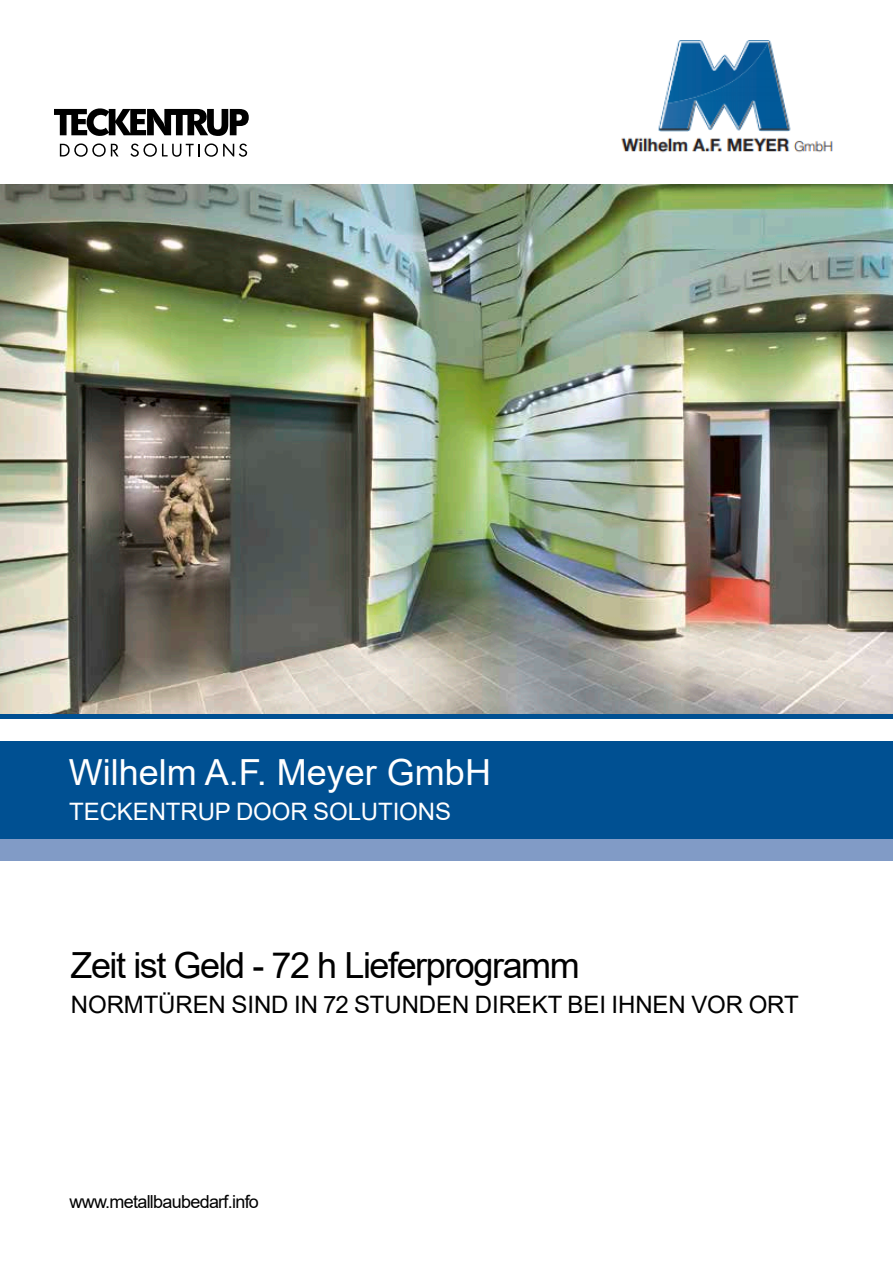
<style>
.page{position:relative;width:893px;height:1263px;background:#fff}
.page>*{position:absolute;margin:0;border:0;box-sizing:border-box;transform-origin:0 0}
.t1{font:36px "Arial";letter-spacing:-.04em;color:#000}
.t2{font:36px "Arial";color:#fff}
.t3{font:24px "Arial";letter-spacing:-.005em;color:#000}
.t4{font:24px "Arial";letter-spacing:-.005em;color:#fff}
.t5{font:18px "Arial";letter-spacing:-.04em;color:#000}
</style>
<div class="page">
<img style="left:0;top:185px;width:893px;height:529px">
<img style="left:621px;top:40px;width:212px;height:113px">
<svg style="left:54px;top:108px;width:195px;height:28px"></svg>
<svg style="left:60px;top:143px;width:59px;height:14px"></svg>
<svg style="left:130px;top:143px;width:69px;height:14px"></svg>
<svg style="left:205px;top:143px;width:43px;height:14px"></svg>
<div style="left:0;top:714px;width:893px;height:128px;background:#005092"></div>
<div style="left:0;top:719px;width:893px;height:22px;background:#fff"></div>
<div style="left:0;top:839px;width:893px;height:21px;background:#819bc6"></div>
<h1 class="t2" style="left:69px;top:748px;width:424px">Wilhelm A.F. Meyer GmbH</h1>
<p class="t4" style="left:69px;top:795px;width:383px">TECKENTRUP DOOR SOLUTIONS</p>
<h1 class="t1" style="left:71px;top:941px;width:511px">Zeit ist Geld - 72 h Lieferprogramm</h1>
<p class="t3" style="left:71px;top:988px;width:729px">NORMTÜREN SIND IN 72 STUNDEN DIREKT BEI IHNEN VOR ORT</p>
<p class="t5" style="left:69px;top:1189px;width:191px">www.metallbaubedarf.info</p>
</div>
